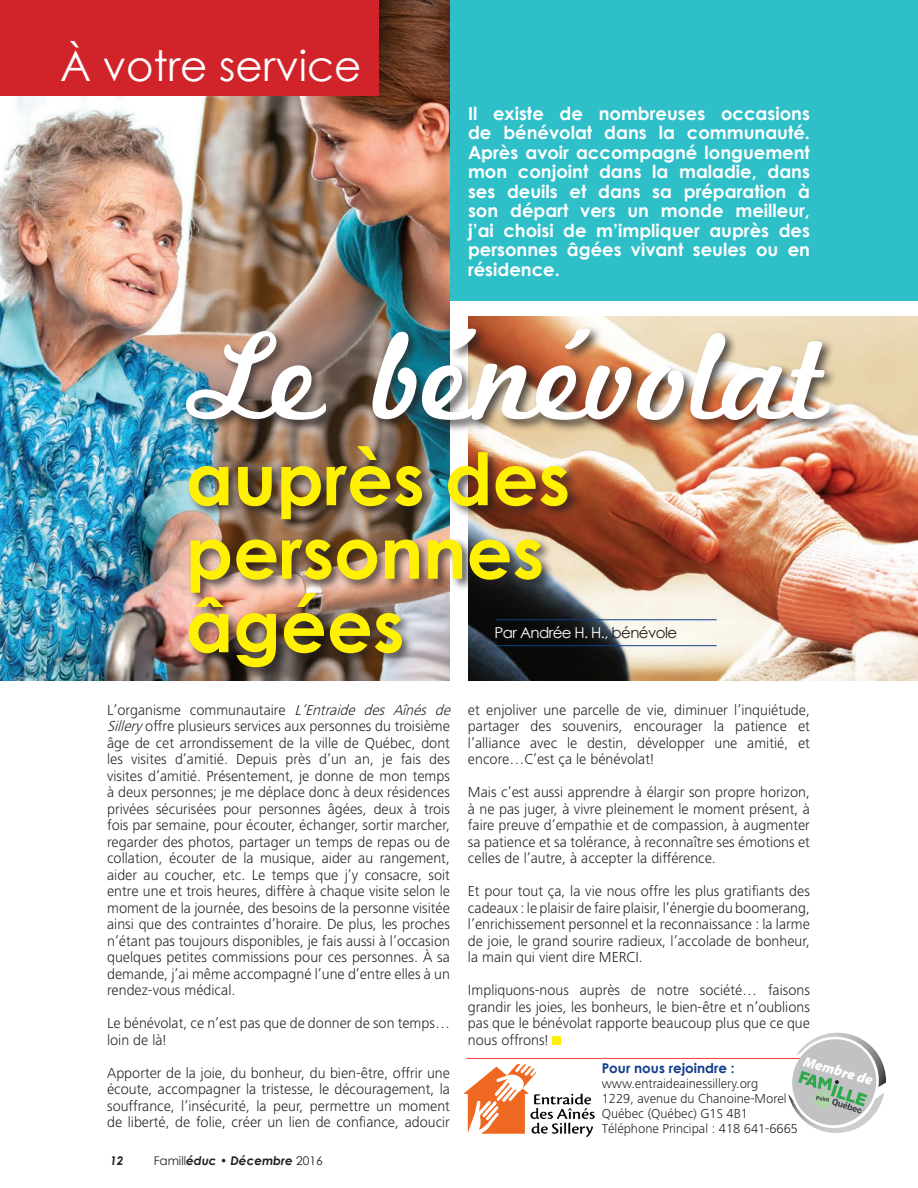
<style>
.page{position:relative;width:918px;height:1188px;background:#fff}
.page>*{position:absolute;margin:0;border:0;box-sizing:border-box;transform-origin:0 0}
.t1{font:129.9px "Marketing Script";color:#fff}
.t2{font:700 72px/73.5px "Century Gothic";color:#fff101}
.t3{font:42px "Century Gothic";color:#fff}
.t4{font:700 18px/19.5px "Century Gothic";color:#fff;text-align:justify}
.t5{font:300 15px/16.5px "Frutiger Next LT";color:#231f20;text-align:justify}
.t6{font:15px "Century Gothic";letter-spacing:-.04em;color:#fff}
.t7{font:italic 900 14.4px "Myriad Pro";color:#fff}
.t8{font:300 13.5px/15px "Frutiger Next LT";color:#231f20}
.t9{font:700 13.5px "Century Gothic";color:#103d8c}
.t10{font:italic 700 12px "Century Gothic";color:#231f20}
.s1{color:#231f20}
.s2{font-style:italic}
.s3{font-weight:400;font-style:normal}
</style>
<div class="page">
<div style="left:440px;top:0;width:478px;height:300px;background:#2ebfc9"></div>
<img style="left:468px;top:316px;width:450px;height:364px">
<img style="left:0;top:0;width:450px;height:680px">
<div style="left:0;top:0;width:378px;height:95px;background:#d1232a"></div>
<div style="left:553px;top:1036px;width:8px;height:9px;background:#fff101"></div>
<div style="left:186px;top:443px;width:394px;height:237px;background:#231f20;opacity:.75"></div>
<div style="left:183px;top:326px;width:658px;height:107px;background:#231f20;opacity:.75"></div>
<hr style="left:496px;top:619px;width:221px;height:1px;background:#103d8c">
<hr style="left:496px;top:645px;width:221px;height:1px;background:#103d8c">
<img style="left:464px;top:1064px;width:71px;height:70px">
<hr style="left:466px;top:1058px;width:342px;height:1px;background:#ee3e34">
<img style="left:530px;top:1093px;width:65px;height:43px">
<svg style="left:786px;top:1033px;width:100px;height:100px"></svg>
<h3 class="t3" style="left:60px;top:41px;width:303px">À votre service</h3>
<p class="t4" style="left:468px;top:103px;width:344px">Il existe de nombreuses occasions de bénévolat dans la communauté.<br>Après avoir accompagné longuement mon conjoint dans la maladie, dans ses deuils et dans sa préparation à son départ vers un monde meilleur, j’ai choisi de m’impliquer auprès des personnes âgées vivant seules ou en résidence.</p>
<h1 class="t1" style="left:187px;top:299px;width:642px">Le bénévolat</h1>
<h2 class="t2" style="left:186px;top:441px;width:386px">auprès des personnes âgées</h2>
<p class="t6" style="left:495px;top:623px;width:184px">Par Andrée H. H., <span class="s1">bénévole</span></p>
<p class="t5" style="left:107px;top:701px;width:349px;text-align:left">L’organisme communautaire <span class="s2">L’Entraide des Aînés de Sillery</span>offre plusieurs services aux personnes du troisième âge de cet arrondissement de la ville de Québec, dont les visites d’amitié. Depuis près d’un an, je fais des visites d’amitié. Présentement, je donne de mon temps à deux personnes; je me déplace donc à deux résidences privées sécurisées pour personnes âgées, deux à trois fois par semaine, pour écouter, échanger, sortir marcher, regarder des photos, partager un temps de repas ou de collation, écouter de la musique, aider au rangement, aider au coucher, etc. Le temps que j’y consacre, soit entre une et trois heures, diffère à chaque visite selon le moment de la journée, des besoins de la personne visitée ainsi que des contraintes d’horaire. De plus, les proches n’étant pas toujours disponibles, je fais aussi à l’occasion quelques petites commissions pour ces personnes. À sa demande, j’ai même accompagné l’une d’entre elles à un rendez-vous médical.</p>
<p class="t5" style="left:107px;top:1015px;width:344px">Le bénévolat, ce n’est pas que de donner de son temps… loin de là!</p>
<p class="t5" style="left:107px;top:1064px;width:344px">Apporter de la joie, du bonheur, du bien-être, offrir une écoute, accompagner la tristesse, le découragement, la souffrance, l’insécurité, la peur, permettre un moment de liberté, de folie, créer un lien de confiance, adoucir</p>
<p class="t10" style="left:110px;top:1153px;width:15px">12</p>
<p class="t10" style="left:154px;top:1153px;width:170px"><span class="s3">Famill</span>éduc • Décembre <span class="s3">2016</span></p>
<p class="t5" style="left:468px;top:701px;width:344px">et enjoliver une parcelle de vie, diminuer l’inquiétude, partager des souvenirs, encourager la patience et l’alliance avec le destin, développer une amitié, et encore…C’est ça le bénévolat!</p>
<p class="t5" style="left:468px;top:784px;width:344px">Mais c’est aussi apprendre à élargir son propre horizon, à ne pas juger, à vivre pleinement le moment présent, à faire preuve d’empathie et de compassion, à augmenter sa patience et sa tolérance, à reconnaître ses émotions et celles de l’autre, à accepter la différence.</p>
<p class="t5" style="left:468px;top:883px;width:344px">Et pour tout ça, la vie nous offre les plus gratifiants des cadeaux : le plaisir de faire plaisir, l’énergie du boomerang, l’enrichissement personnel et la reconnaissance : la larme de joie, le grand sourire radieux, l’accolade de bonheur, la main qui vient dire MERCI.</p>
<p class="t5" style="left:468px;top:982px;width:344px">Impliquons-nous auprès de notre société… faisons grandir les joies, les bonheurs, le bien-être et n’oublions pas que le bénévolat rapporte beaucoup plus que ce que nous offrons!</p>
<p class="t7" style="left:806px;top:1052px;width:73px;rotate:16deg">Membre de</p>
<p class="t9" style="left:602px;top:1060px;width:134px">Pour nous rejoindre :</p>
<p class="t8" style="left:602px;top:1077px;width:198px">www.entraideainessillery.org<br>1229, avenue du Chanoine-Morel<br>Québec (Québec) G1S 4B1<br>Téléphone Principal : 418 641-6665</p>
</div>
